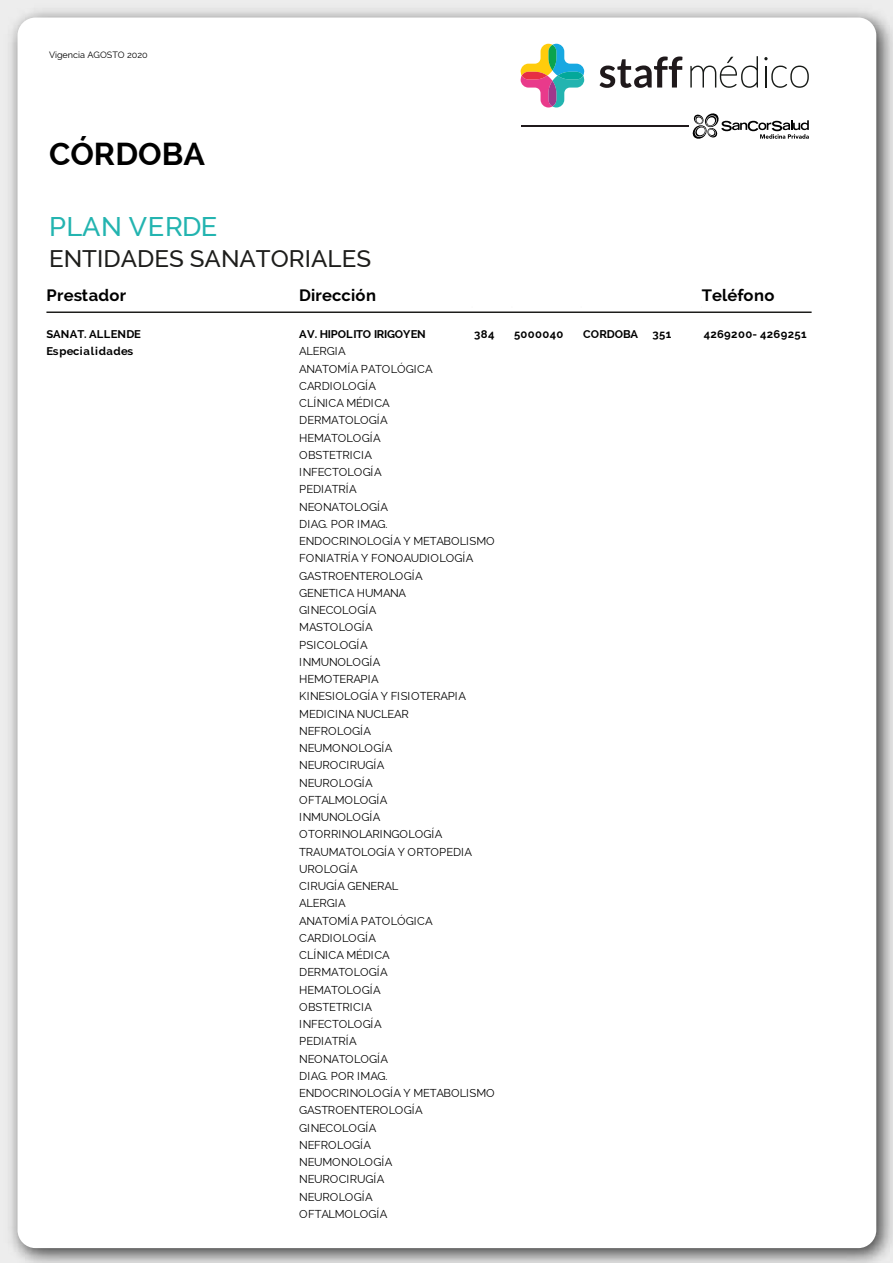
<style>
.page{position:relative;width:893px;height:1263px;background:#fff}
.page>*{position:absolute;margin:0;border:0;box-sizing:border-box;transform-origin:0 0}
.t1{font:700 31.65px "Raleway";color:#000}
.t2{font:500 27px "Raleway";letter-spacing:.025em;color:#23b4b0}
.t3{font:500 24px "Raleway";color:#1d1d1b}
.t4{font:700 16.5px "Raleway";letter-spacing:.005em;color:#000}
.t5{font:11.25px/17.2px "Raleway";letter-spacing:-.005em;color:#000}
.t6{font:700 11.25px "Raleway";letter-spacing:.03em;color:#000}
.t7{font:700 11.25px "Raleway";letter-spacing:-.02em;color:#000}
.t8{font:700 11.25px "Raleway";letter-spacing:.01em;color:#000}
.t9{font:700 11.25px "Raleway";letter-spacing:-.005em;color:#000}
.t10{font:9px "Raleway";color:#000}
</style>
<div class="page">
<img style="left:0;top:0;width:893px;height:1263px">
<div style="left:18px;top:18px;width:858px;height:1230px;background:#fff;border-radius:18px"></div>
<svg style="left:599px;top:57px;width:83px;height:31px"></svg>
<svg style="left:690px;top:56px;width:68px;height:32px"></svg>
<hr style="left:765px;top:66px;width:2px;height:22px;background:#171a17">
<svg style="left:771px;top:66px;width:38px;height:22px"></svg>
<svg style="left:764px;top:57px;width:4px;height:3px"></svg>
<svg style="left:521px;top:44px;width:63px;height:63px"></svg>
<hr style="left:521px;top:125px;width:167px;height:2px;background:#1f191b">
<svg style="left:692px;top:113px;width:117px;height:26px"></svg>
<hr style="left:46px;top:311px;width:766px;height:2px;background:#1d1d1b">
<p class="t10" style="left:49px;top:49px;width:100px">Vigencia AGOSTO 2020</p>
<h1 class="t1" style="left:49px;top:136px;width:157px">CÓRDOBA</h1>
<h2 class="t2" style="left:49px;top:211px;width:170px">PLAN VERDE</h2>
<h3 class="t3" style="left:49px;top:244px;width:324px">ENTIDADES SANATORIALES</h3>
<h3 class="t4" style="left:46px;top:285px;width:81px">Prestador</h3>
<p class="t8" style="left:46px;top:328px;width:96px">SANAT. ALLENDE</p>
<p class="t7" style="left:299px;top:328px;width:128px">AV. HIPOLITO IRIGOYEN</p>
<p class="t6" style="left:474px;top:328px;width:22px">384</p>
<p class="t6" style="left:514px;top:328px;width:51px">5000040</p>
<p class="t9" style="left:583px;top:328px;width:56px">CORDOBA</p>
<p class="t6" style="left:653px;top:328px;width:20px">351</p>
<p class="t6" style="left:704px;top:328px;width:104px">4269200- 4269251</p>
<p class="t6" style="left:46px;top:345px;width:88px">Especialidades</p>
<p class="t5" style="left:299px;top:343px;width:197px">ALERGIA<br>ANATOMÍA PATOLÓGICA<br>CARDIOLOGÍA<br>CLÍNICA MÉDICA<br>DERMATOLOGÍA<br>HEMATOLOGÍA<br>OBSTETRICIA<br>INFECTOLOGÍA<br>PEDIATRÍA<br>NEONATOLOGÍA<br>DIAG. POR IMAG.<br>ENDOCRINOLOGÍA Y METABOLISMO<br>FONIATRÍA Y FONOAUDIOLOGÍA<br>GASTROENTEROLOGÍA<br>GENETICA HUMANA<br>GINECOLOGÍA<br>MASTOLOGÍA<br>PSICOLOGÍA<br>INMUNOLOGÍA<br>HEMOTERAPIA<br>KINESIOLOGÍA Y FISIOTERAPIA<br>MEDICINA NUCLEAR<br>NEFROLOGÍA<br>NEUMONOLOGÍA<br>NEUROCIRUGÍA<br>NEUROLOGÍA<br>OFTALMOLOGÍA<br>INMUNOLOGÍA<br>OTORRINOLARINGOLOGÍA<br>TRAUMATOLOGÍA Y ORTOPEDIA<br>UROLOGÍA<br>CIRUGÍA GENERAL<br>ALERGIA<br>ANATOMÍA PATOLÓGICA<br>CARDIOLOGÍA<br>CLÍNICA MÉDICA<br>DERMATOLOGÍA<br>HEMATOLOGÍA<br>OBSTETRICIA<br>INFECTOLOGÍA<br>PEDIATRÍA<br>NEONATOLOGÍA<br>DIAG. POR IMAG.<br>ENDOCRINOLOGÍA Y METABOLISMO<br>GASTROENTEROLOGÍA<br>GINECOLOGÍA<br>NEFROLOGÍA<br>NEUMONOLOGÍA<br>NEUROCIRUGÍA<br>NEUROLOGÍA<br>OFTALMOLOGÍA</p>
<h3 class="t4" style="left:299px;top:285px;width:78px">Dirección</h3>
<h3 class="t4" style="left:702px;top:285px;width:74px">Teléfono</h3>
</div>
